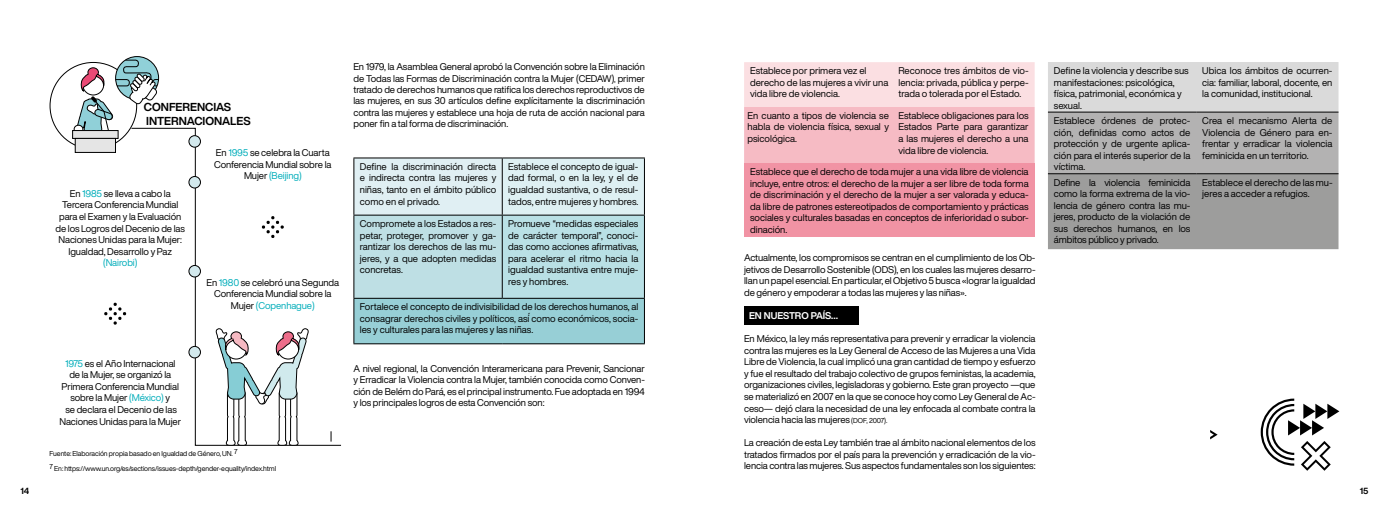
<style>
.page{position:relative;width:1389px;height:521px;background:#fff}
.page>*{position:absolute;margin:0;border:0;box-sizing:border-box;transform-origin:0 0}
.t1{font:700 11.38px/13.7px "Helvetica Now Display";color:#000}
.t2{font:9.62px/11.5px "Helvetica Now Display";letter-spacing:-.01em;color:#000;text-align:justify}
.t3{font:700 9.62px "Helvetica Now Display";color:#fff}
.t4{font:9.62px "Helvetica Now Display";letter-spacing:-.015em;color:#00adba}
.t5{font:700 8.75px "Helvetica Now Display";color:#000}
.t6{font:7px "Helvetica Now Display";letter-spacing:-.01em;color:#000}
.s1{color:#00adba}
.s2{font-size:7.88px}
.s3{font-size:7px}
</style>
<div class="page">
<svg style="left:160px;top:127px;width:181px;height:319px"></svg>
<div style="left:189px;top:136px;width:11px;height:11px;background:#d3e9ed;border-radius:50%"></div>
<div style="left:189px;top:135px;width:12px;height:13px;border:1px solid #000;border-radius:50%"></div>
<div style="left:72px;top:130px;width:47px;height:9px;border:1px solid #000"></div>
<div style="left:189px;top:346px;width:11px;height:12px;background:#d3e9ed;border-radius:50%"></div>
<div style="left:189px;top:346px;width:12px;height:12px;border:1px solid #000;border-radius:50%"></div>
<div style="left:189px;top:265px;width:11px;height:12px;background:#d3e9ed;border-radius:50%"></div>
<div style="left:189px;top:265px;width:12px;height:12px;border:1px solid #000;border-radius:50%"></div>
<div style="left:189px;top:176px;width:11px;height:12px;background:#d3e9ed;border-radius:50%"></div>
<div style="left:189px;top:176px;width:12px;height:12px;border:1px solid #000;border-radius:50%"></div>
<svg style="left:73px;top:56px;width:87px;height:97px"></svg>
<div style="left:354px;top:158px;width:148px;height:57px;background:#e0eff3"></div>
<div style="left:502px;top:158px;width:142px;height:57px;background:#def0f3"></div>
<div style="left:354px;top:215px;width:148px;height:83px;background:#bedfe4"></div>
<div style="left:502px;top:215px;width:142px;height:83px;background:#b9e0e5"></div>
<div style="left:354px;top:298px;width:290px;height:46px;background:#97cfd6"></div>
<hr style="left:353px;top:158px;width:149px;height:1px;background:#000">
<hr style="left:353px;top:158px;width:1px;height:57px;background:#000">
<hr style="left:502px;top:158px;width:143px;height:1px;background:#000">
<hr style="left:502px;top:158px;width:1px;height:57px;background:#000">
<hr style="left:644px;top:158px;width:1px;height:57px;background:#000">
<hr style="left:353px;top:215px;width:149px;height:1px;background:#000">
<hr style="left:353px;top:216px;width:1px;height:82px;background:#000">
<hr style="left:502px;top:215px;width:143px;height:1px;background:#000">
<hr style="left:502px;top:216px;width:1px;height:82px;background:#000">
<hr style="left:644px;top:216px;width:1px;height:82px;background:#000">
<hr style="left:353px;top:298px;width:149px;height:1px;background:#000">
<hr style="left:353px;top:299px;width:1px;height:44px;background:#000">
<hr style="left:502px;top:298px;width:143px;height:1px;background:#000">
<hr style="left:644px;top:299px;width:1px;height:44px;background:#000">
<hr style="left:353px;top:343px;width:149px;height:1px;background:#000">
<hr style="left:502px;top:343px;width:143px;height:1px;background:#000">
<svg style="left:216px;top:328px;width:93px;height:118px"></svg>
<svg style="left:262px;top:216px;width:22px;height:22px"></svg>
<svg style="left:104px;top:302px;width:22px;height:23px"></svg>
<div style="left:744px;top:306px;width:114px;height:19px;background:#000"></div>
<svg style="left:744px;top:62px;width:291px;height:101px;background:#f8cbd1"></svg>
<div style="left:744px;top:163px;width:291px;height:73px;background:#f193a4"></div>
<svg style="left:1048px;top:62px;width:290px;height:187px;background:#b3b3b3"></svg>
<hr style="left:1048px;top:112px;width:148px;height:1px;background:#000">
<hr style="left:1196px;top:112px;width:142px;height:1px;background:#000">
<hr style="left:1048px;top:173px;width:148px;height:1px;background:#000">
<hr style="left:1196px;top:173px;width:142px;height:1px;background:#000">
<svg style="left:1210px;top:430px;width:8px;height:9px"></svg>
<svg style="left:1261px;top:398px;width:78px;height:73px"></svg>
<p class="t1" style="left:144px;top:100px;width:108px">CONFERENCIAS<br>INTERNACIONALES</p>
<p class="t2" style="left:56px;top:188px;width:131px;text-align:center">En <span class="s1">1985</span> se lleva a cabo la<br>Tercera Conferencia Mundial para el Examen y la Evaluación de los Logros del Decenio de las<br>Naciones Unidas para la Mujer:<br>Igualdad, Desarrollo y Paz</p>
<p class="t4" style="left:103px;top:256px;width:36px">(Nairobi)</p>
<p class="t2" style="left:59px;top:357px;width:123px;text-align:center"><span class="s1">1975</span> es el Año Internacional de la Mujer, se organizó la<br>Primera Conferencia Mundial sobre la Mujer <span class="s1">(México)</span> y<br>se declara el Decenio de las<br>Naciones Unidas para la Mujer</p>
<p class="t2" style="left:214px;top:147px;width:119px;text-align:center">En <span class="s1">1995</span> se celebra la Cuarta<br>Conferencia Mundial sobre la<br>Mujer <span class="s1">(Beijing)</span></p>
<p class="t2" style="left:206px;top:277px;width:134px;text-align:center">En <span class="s1">1980</span> se celebró una Segunda<br>Conferencia Mundial sobre la<br>Mujer <span class="s1">(Copenhague)</span></p>
<p class="t6" style="left:50px;top:449px;width:189px">Fuente: Elaboración propia basado en Igualdad de Género, UN. 7</p>
<p class="t6" style="left:50px;top:463px;width:228px">7 En: https://www.un.org/es/sections/issues-depth/gender-equality/index.html</p>
<p class="t2" style="left:353px;top:61px;width:293px;line-height:11.3px">En 1979, la Asamblea General aprobó la Convención sobre la Eliminación de Todas las Formas de Discriminación contra la Mujer (CEDAW)<span class="s2">,</span> primer tratado de derechos humanos que ratifica los derechos reproductivos de las mujeres, en sus 30 artículos define explícitamente la discriminación contra las mujeres y establece una hoja de ruta de acción nacional para poner fin a tal forma de discriminación.</p>
<p class="t2" style="left:360px;top:161px;width:138px">Define la discriminación directa e indirecta contra las mujeres y niñas, tanto en el ámbito público como en el privado.</p>
<p class="t2" style="left:508px;top:161px;width:132px">Establece el concepto de igual&shy;dad formal, o en la ley, y el de igualdad sustantiva, o de resul&shy;tados, entre mujeres y hombres.</p>
<p class="t2" style="left:360px;top:218px;width:138px">Compromete a los Estados a res&shy;petar, proteger, promover y ga&shy;rantizar los derechos de las mu&shy;jeres, y a que adopten medidas concretas.</p>
<p class="t2" style="left:508px;top:218px;width:132px">Promueve “medidas especiales de carácter temporal”, conoci&shy;das como acciones afirmativas, para acelerar el ritmo hacia la igualdad sustantiva entre muje&shy;res y hombres.</p>
<p class="t2" style="left:360px;top:301px;width:280px">Fortalece el concepto de indivisibilidad de los derechos humanos, al consagrar derechos civiles y políticos, así́como económicos, socia&shy;les y culturales para las mujeres y las niñas.</p>
<p class="t2" style="left:353px;top:362px;width:293px">A nivel regional, la Convención Interamericana para Prevenir, Sancionar y Erradicar la Violencia contra la Mujer, también conocida como Conven&shy;ción de Belém do Pará, es el principal instrumento. Fue adoptada en 1994 y los principales logros de esta Convención son:</p>
<p class="t2" style="left:750px;top:65px;width:140px;text-align:left">Establece por primera vez el derecho de las mujeres a vivir una vida libre de violencia.</p>
<p class="t2" style="left:898px;top:65px;width:132px">Reconoce tres ámbitos de vio&shy;lencia: privada, pública y perpe&shy;trada o tolerada por el Estado.</p>
<p class="t2" style="left:748px;top:110px;width:143px">En cuanto a tipos de violencia se habla de violencia física, sexual y psicológica.</p>
<p class="t2" style="left:898px;top:110px;width:132px">Establece obligaciones para los Estados Parte para garantizar a las mujeres el derecho a una vida libre de violencia.</p>
<p class="t2" style="left:750px;top:166px;width:280px">Establece que el derecho de toda mujer a una vida libre de violencia incluye, entre otros: el derecho de la mujer a ser libre de toda forma de discriminación y el derecho de la mujer a ser valorada y educa&shy;da libre de patrones estereotipados de comportamiento y prácticas sociales y culturales basadas en conceptos de inferioridad o subor&shy;dinación.</p>
<p class="t2" style="left:744px;top:252px;width:293px">Actualmente, los compromisos se centran en el cumplimiento de los Ob&shy;jetivos de Desarrollo Sostenible (ODS), en los cuales las mujeres desarro&shy;llan un papel esencial. En particular, el Objetivo 5 busca «lograr la igualdad de género y empoderar a todas las mujeres y las niñas».</p>
<p class="t3" style="left:749px;top:309px;width:91px">EN NUESTRO PAÍS…</p>
<p class="t2" style="left:744px;top:333px;width:293px">En México, la ley más representativa para prevenir y erradicar la violencia contra las mujeres es la Ley General de Acceso de las Mujeres a una Vida Libre de Violencia, la cual implicó una gran cantidad de tiempo y esfuerzo y fue el resultado del trabajo colectivo de grupos feministas, la academia, organizaciones civiles, legisladoras y gobierno. Este gran proyecto —que se materializó en 2007 en la que se conoce hoy como Ley General de Ac&shy;ceso— dejó clara la necesidad de una ley enfocada al combate contra la violencia hacia las mujeres <span class="s3">(DOF, 2007).</span></p>
<p class="t2" style="left:744px;top:437px;width:293px">La creación de esta Ley también trae al ámbito nacional elementos de los tratados firmados por el país para la prevención y erradicación de la vio&shy;lencia contra las mujeres. Sus aspectos fundamentales son los siguientes:</p>
<p class="t2" style="left:1054px;top:65px;width:136px;text-align:left">Define la violencia y describe sus manifestaciones: psicológica, física, patrimonial, económica y sexual.</p>
<p class="t2" style="left:1202px;top:65px;width:132px">Ubica los ámbitos de ocurren&shy;cia: familiar, laboral, docente, en la comunidad, institucional.</p>
<p class="t2" style="left:1054px;top:115px;width:138px">Establece órdenes de protec&shy;ción, definidas como actos de protección y de urgente aplica&shy;ción para el interés superior de la víctima.</p>
<p class="t2" style="left:1202px;top:115px;width:132px">Crea el mecanismo Alerta de Violencia de Género para en&shy;frentar y erradicar la violencia feminicida en un territorio.</p>
<p class="t2" style="left:1054px;top:176px;width:138px">Define la violencia feminicida como la forma extrema de la vio&shy;lencia de género contra las mu&shy;jeres, producto de la violación de sus derechos humanos, en los ámbitos público y privado.</p>
<p class="t2" style="left:1202px;top:176px;width:132px">Establece el derecho de las mu&shy;jeres a acceder a refugios.</p>
<p class="t5" style="left:20px;top:485px;width:10px">14</p>
<p class="t5" style="left:1360px;top:485px;width:10px">15</p>
</div>
